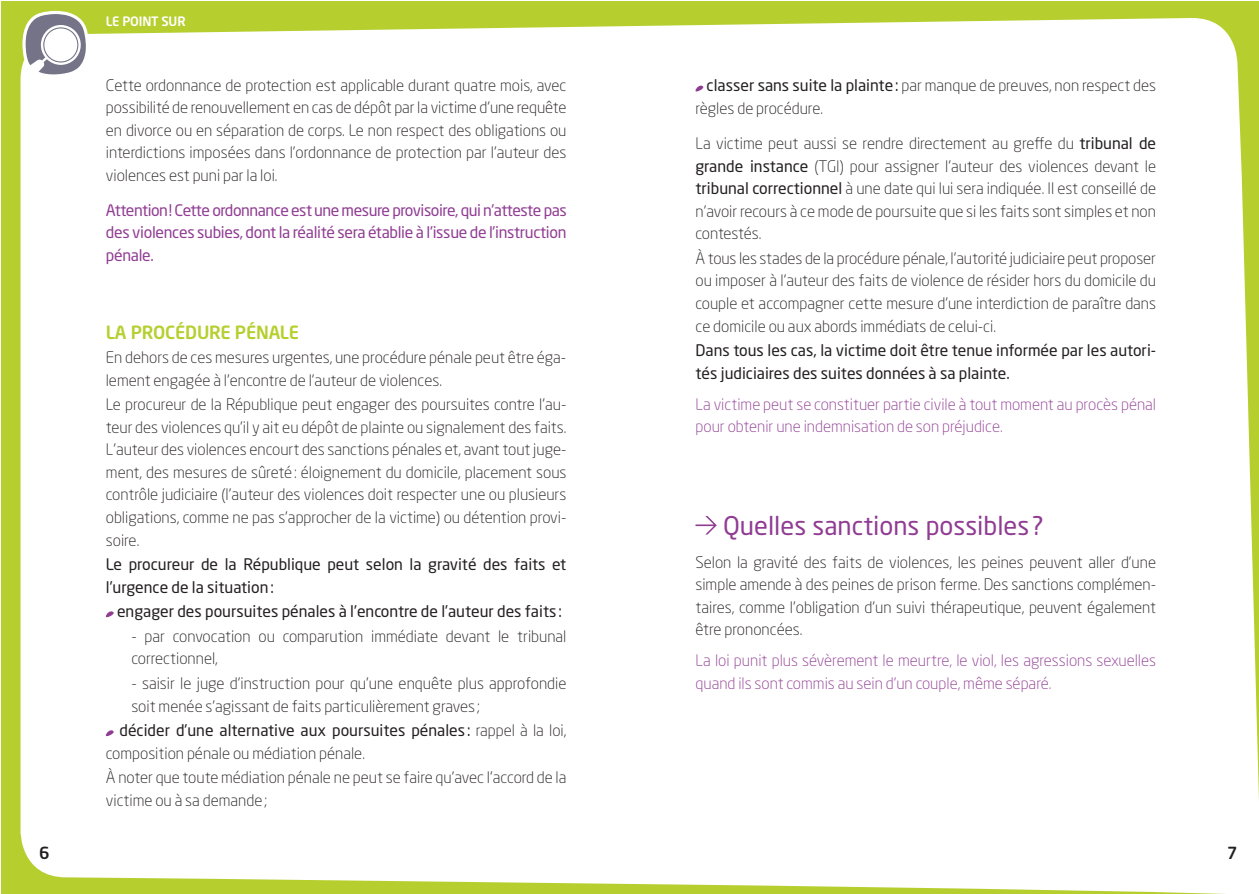
<style>
.page{position:relative;width:1259px;height:894px;background:#fff}
.page>*{position:absolute;margin:0;border:0;box-sizing:border-box;transform-origin:0 0}
.t1{font:25.5px "Neo Sans Std";color:#903c93}
.t2{font:500 18px "Neo Sans Std";letter-spacing:-.01em;color:#b6cf2f}
.t3{font:500 16.5px "Neo Sans Std";color:#231f20}
.t4{font:300 15.75px/22.5px "Neo Sans Std";color:#231f20}
.t5{font:15.75px/22.5px "Neo Sans Std";color:#231f20}
.t6{font:300 15.75px/22.5px "Neo Sans Std";color:#903c93}
.t7{font:15.75px/22.5px "Neo Sans Std";letter-spacing:-.02em;color:#903c93;text-align:justify}
.t8{font:500 12.9px "Neo Sans Std";letter-spacing:-.01em;color:#fff}
.s1{font-weight:400}
</style>
<div class="page">
<div style="left:1px;top:1px;width:1258px;height:893px;background:#b6cf2f"></div>
<div style="left:21px;top:18px;width:1238px;height:876px;background:#fff"></div>
<svg style="left:21px;top:10px;width:67px;height:70px;background:#c1c3ba"></svg>
<svg style="left:695px;top:84px;width:10px;height:9px"></svg>
<svg style="left:695px;top:516px;width:22px;height:18px"></svg>
<svg style="left:106px;top:609px;width:10px;height:10px"></svg>
<svg style="left:106px;top:728px;width:10px;height:10px"></svg>
<p class="t8" style="left:106px;top:13px;width:81px">LE POINT SUR</p>
<p class="t4" style="left:106px;top:73px;width:462px;text-align:justify">Cette ordonnance de protection est applicable durant quatre mois, avec possibilité de renouvellement en cas de dépôt par la victime d’une requête en divorce ou en séparation de corps. Le non respect des obligations ou interdictions imposées dans l’ordonnance de protection par l’auteur des violences est puni par la loi.</p>
<p class="t7" style="left:106px;top:199px;width:462px">Attention! Cette ordonnance est une mesure provisoire, qui n’atteste pas des violences subies, dont la réalité sera établie à l’issue de l’instruction pénale.</p>
<p class="t2" style="left:106px;top:321px;width:195px">LA PROCÉDURE PÉNALE</p>
<p class="t4" style="left:106px;top:346px;width:462px">En dehors de ces mesures urgentes, une procédure pénale peut être éga&shy;lement engagée à l’encontre de l’auteur de violences.</p>
<p class="t4" style="left:106px;top:393px;width:462px;text-align:justify">Le procureur de la République peut engager des poursuites contre l’au&shy;teur des violences qu’il y ait eu dépôt de plainte ou signalement des faits.<br>L’auteur des violences encourt des sanctions pénales et, avant tout juge&shy;ment, des mesures de sûreté : éloignement du domicile, placement sous contrôle judiciaire (l’auteur des violences doit respecter une ou plusieurs obligations, comme ne pas s’approcher de la victime) ou détention provi&shy;soire.</p>
<p class="t5" style="left:106px;top:553px;width:462px">Le procureur de la République peut selon la gravité des faits et l’urgence de la situation:</p>
<p class="t5" style="left:117px;top:600px;width:446px">engager des poursuites pénales à l’encontre de l’auteur des faits :</p>
<p class="t4" style="left:131px;top:625px;width:437px">- par convocation ou comparution immédiate devant le tribunal correctionnel,</p>
<p class="t4" style="left:131px;top:672px;width:437px">- saisir le juge d’instruction pour qu’une enquête plus approfondie soit menée s’agissant de faits particulièrement graves ;</p>
<p class="t4" style="left:106px;top:719px;width:462px;text-indent:14px"><span class="s1">décider d’une alternative aux poursuites pénales :</span> rappel à la loi, composition pénale ou médiation pénale.</p>
<p class="t4" style="left:106px;top:766px;width:462px">À noter que toute médiation pénale ne peut se faire qu’avec l’accord de la victime ou à sa demande ;</p>
<p class="t4" style="left:695px;top:74px;width:462px;text-indent:11px"><span class="s1">classer sans suite la plainte:</span> par manque de preuves, non respect des règles de procédure.</p>
<p class="t4" style="left:695px;top:132px;width:462px;text-align:justify">La victime peut aussi se rendre directement au greffe du <span class="s1">tribunal de grande instance</span> (TGI) pour assigner l’auteur des violences devant le <span class="s1">tribunal correctionnel</span> à une date qui lui sera indiquée. Il est conseillé de n’avoir recours à ce mode de poursuite que si les faits sont simples et non contestés.</p>
<p class="t4" style="left:695px;top:247px;width:462px;text-align:justify">À tous les stades de la procédure pénale, l’autorité judiciaire peut proposer ou imposer à l’auteur des faits de violence de résider hors du domicile du couple et accompagner cette mesure d’une interdiction de paraître dans ce domicile ou aux abords immédiats de celui-ci.</p>
<p class="t5" style="left:696px;top:339px;width:462px">Dans tous les cas, la victime doit être tenue informée par les autori&shy;tés judiciaires des suites données à sa plainte.</p>
<p class="t6" style="left:696px;top:392px;width:462px">La victime peut se constituer partie civile à tout moment au procès pénal pour obtenir une indemnisation de son préjudice.</p>
<h1 class="t1" style="left:723px;top:509px;width:322px">Quelles sanctions possibles ?</h1>
<p class="t4" style="left:695px;top:550px;width:462px;text-align:justify">Selon la gravité des faits de violences, les peines peuvent aller d’une simple amende à des peines de prison ferme. Des sanctions complémen&shy;taires, comme l’obligation d’un suivi thérapeutique, peuvent également être prononcées.</p>
<p class="t6" style="left:696px;top:649px;width:462px">La loi punit plus sévèrement le meurtre, le viol, les agressions sexuelles quand ils sont commis au sein d’un couple, même séparé.</p>
<p class="t3" style="left:39px;top:842px;width:12px">6</p>
<p class="t3" style="left:1227px;top:842px;width:12px">7</p>
</div>
